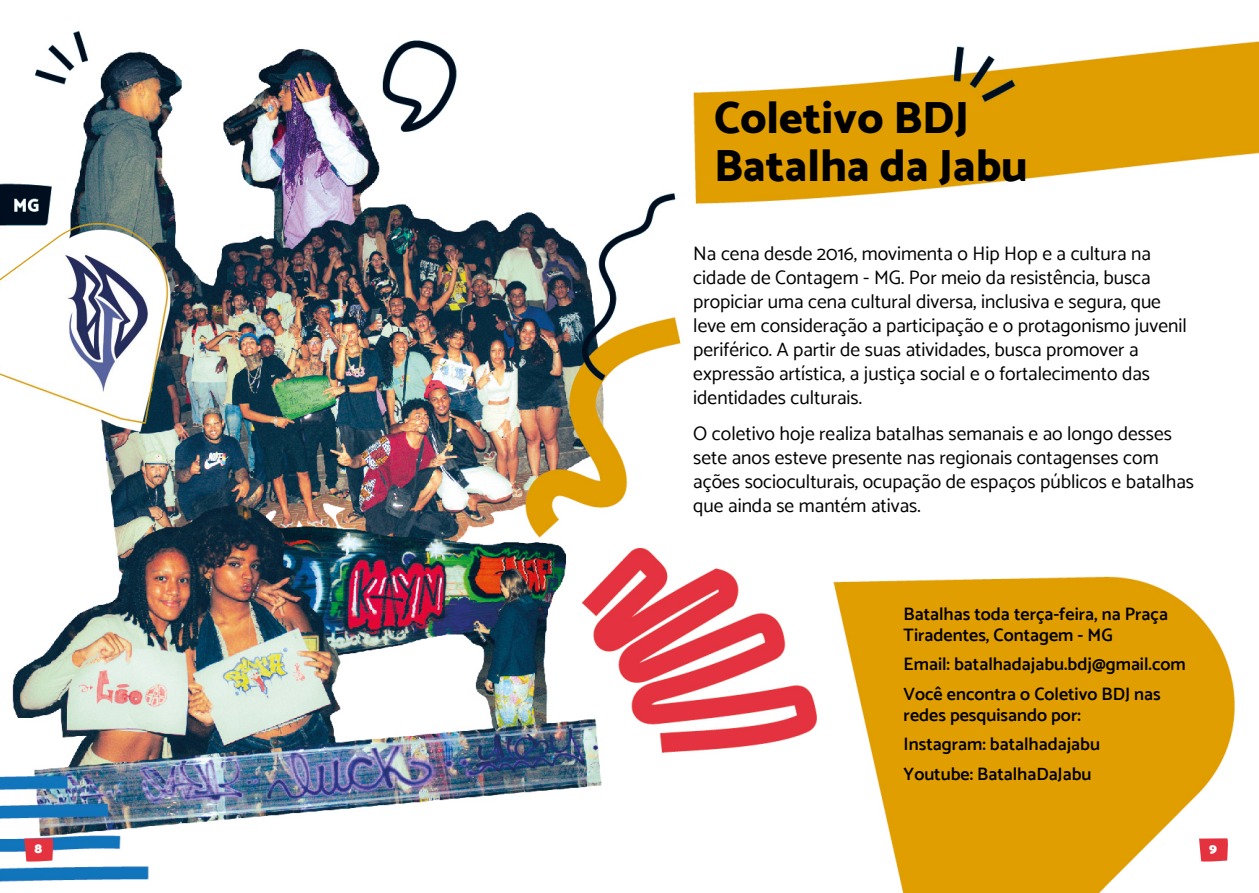
<style>
.page{position:relative;width:1259px;height:893px;background:#fff}
.page>*{position:absolute;margin:0;border:0;box-sizing:border-box;transform-origin:0 0}
.t1{font:800 45px/48px "Catamaran";color:#000}
.t2{font:19.5px/24px "Catamaran";color:#000}
.t3{font:600 18px/21px "Catamaran";color:#000}
.t4{font:900 13.5px "Catamaran";color:#fff}
</style>
<div class="page">
<img style="left:0;top:31px;width:1259px;height:862px">
<svg style="left:1199px;top:838px;width:29px;height:24px"></svg>
<svg style="left:24px;top:838px;width:30px;height:24px"></svg>
<img style="left:0;top:223px;width:172px;height:211px">
<h2 class="t1" style="left:714px;top:93px;width:315px">Coletivo BDJ<br>Batalha da Jabu</h2>
<p class="t2" style="left:693px;top:242px;width:495px">Na cena desde 2016, movimenta o Hip Hop e a cultura na cidade de Contagem - MG. Por meio da resistência, busca propiciar uma cena cultural diversa, inclusiva e segura, que leve em consideração a participação e o protagonismo juvenil periférico. A partir de suas atividades, busca promover a expressão artística, a justiça social e o fortalecimento das identidades culturais.</p>
<p class="t2" style="left:693px;top:422px;width:502px">O coletivo hoje realiza batalhas semanais e ao longo desses sete anos esteve presente nas regionais contagenses com ações socioculturais, ocupação de espaços públicos e batalhas que ainda se mantém ativas.</p>
<p class="t3" style="left:903px;top:603px;width:266px">Batalhas toda terça-feira, na Praça</p>
<p class="t3" style="left:903px;top:624px;width:211px">Tiradentes, Contagem - MG</p>
<p class="t3" style="left:903px;top:654px;width:283px">Email: batalhadajabu.bdj@gmail.com</p>
<p class="t3" style="left:903px;top:683px;width:258px">Você encontra o Coletivo BDJ nas redes pesquisando por:</p>
<p class="t3" style="left:903px;top:734px;width:198px">Instagram: batalhadajabu</p>
<p class="t3" style="left:903px;top:763px;width:189px">Youtube: BatalhaDaJabu</p>
<p class="t4" style="left:34px;top:840px;width:9px">8</p>
<p class="t4" style="left:1209px;top:840px;width:9px">9</p>
</div>
